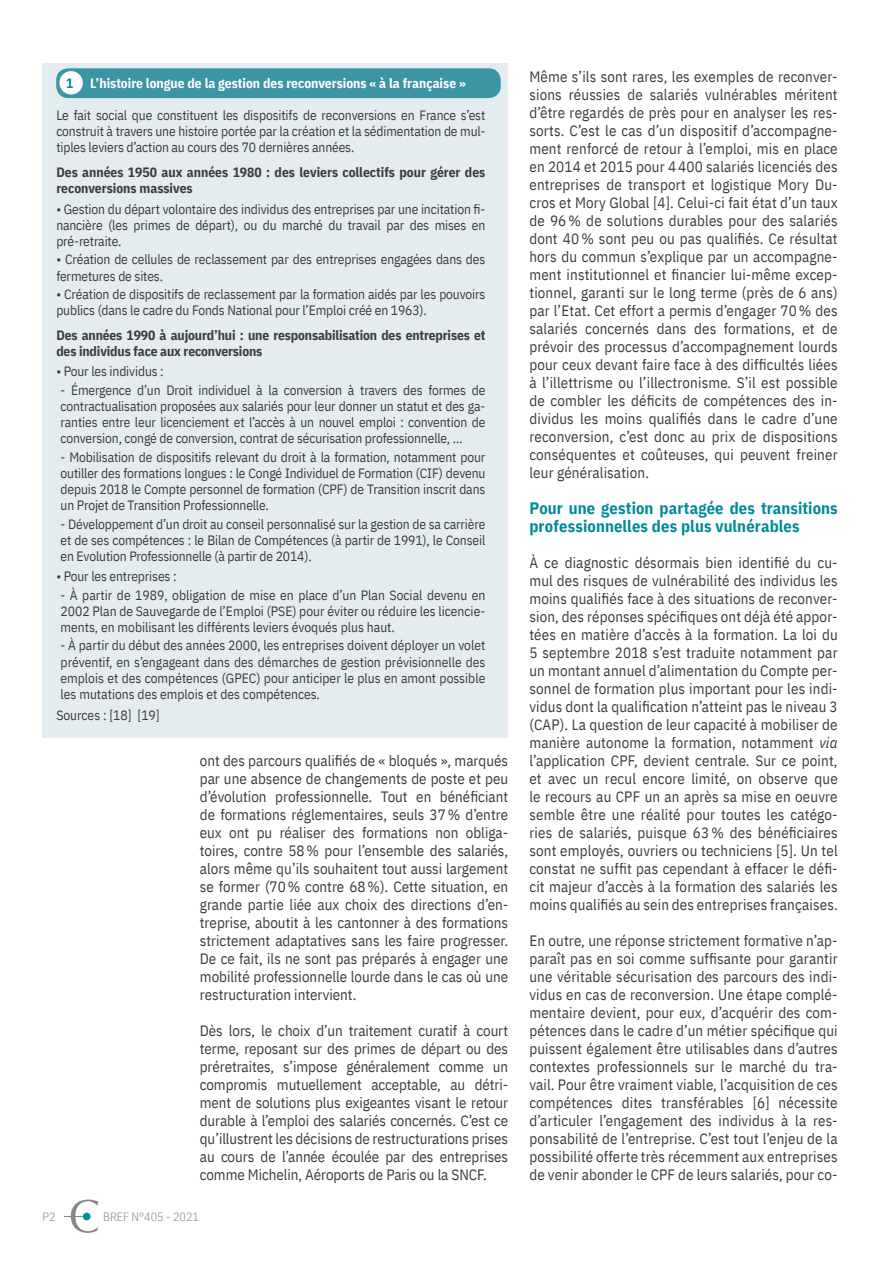
<style>
.page{position:relative;width:893px;height:1263px;background:#fff}
.page>*{position:absolute;margin:0;border:0;box-sizing:border-box;transform-origin:0 0}
.t1{font:700 16.5px/18px "IBM Plex Sans Cond";letter-spacing:.005em;color:#008b99}
.t2{font:15px/18px "IBM Plex Sans Cond";letter-spacing:.01em;color:#3c3c3b;text-align:justify}
.t3{font:13.5px/16.2px "IBM Plex Sans Cond";letter-spacing:-.01em;color:#3c3c3b;text-align:justify}
.t4{font:700 13.5px/16.2px "IBM Plex Sans Cond";letter-spacing:-.01em;color:#3c3c3b}
.t5{font:700 13.5px "IBM Plex Sans Cond";color:#fff}
.t6{font:300 12px "IBM Plex Sans Cond";color:#878787}
.s1{color:#008b99}
.s2{font-style:italic}
</style>
<div class="page">
<svg style="left:64px;top:1199px;width:34px;height:34px"></svg>
<div style="left:83px;top:1213px;width:8px;height:7px;background:#008b99;border-radius:50%"></div>
<div style="left:42px;top:64px;width:466px;height:674px;background:#e4ecf0"></div>
<div style="left:56px;top:68px;width:445px;height:30px;background:#3c95a2;border-radius:12px"></div>
<div style="left:59px;top:71px;width:24px;height:23px;background:#fff;border-radius:50%"></div>
<p class="t5" style="left:66px;top:73px;width:401px"><span class="s1">1</span> L’histoire longue de la gestion des reconversions « à la française »</p>
<p class="t3" style="left:56px;top:106px;width:431px">Le fait social que constituent les dispositifs de reconversions en France s’est construit à travers une histoire portée par la création et la sédimentation de mul&shy;tiples leviers d’action au cours des 70 dernières années.</p>
<p class="t4" style="left:56px;top:163px;width:431px">Des années 1950 aux années 1980 : des leviers collectifs pour gérer des reconversions massives</p>
<p class="t3" style="left:56px;top:200px;width:431px">• Gestion du départ volontaire des individus des entreprises par une incitation fi&shy;nancière (les primes de départ), ou du marché du travail par des mises en pré-retraite.</p>
<p class="t3" style="left:56px;top:250px;width:431px">• Création de cellules de reclassement par des entreprises engagées dans des fermetures de sites.</p>
<p class="t3" style="left:56px;top:285px;width:431px">• Création de dispositifs de reclassement par la formation aidés par les pouvoirs publics (dans le cadre du Fonds National pour l’Emploi créé en 1963).</p>
<p class="t4" style="left:56px;top:326px;width:431px">Des années 1990 à aujourd’hui : une responsabilisation des entreprises et des individus face aux reconversions</p>
<p class="t3" style="left:56px;top:362px;width:109px">• Pour les individus :</p>
<p class="t3" style="left:61px;top:381px;width:426px">- Émergence d’un Droit individuel à la conversion à travers des formes de contractualisation proposées aux salariés pour leur donner un statut et des ga&shy;ranties entre leur licenciement et l’accès à un nouvel emploi : convention de conversion, congé de conversion, contrat de sécurisation professionnelle, …</p>
<p class="t3" style="left:61px;top:448px;width:426px">- Mobilisation de dispositifs relevant du droit à la formation, notamment pour outiller des formations longues : le Congé Individuel de Formation (CIF) devenu depuis 2018 le Compte personnel de formation (CPF) de Transition inscrit dans un Projet de Transition Professionnelle.</p>
<p class="t3" style="left:61px;top:514px;width:426px">- Développement d’un droit au conseil personnalisé sur la gestion de sa carrière et de ses compétences : le Bilan de Compétences (à partir de 1991), le Conseil en Evolution Professionnelle (à partir de 2014).</p>
<p class="t3" style="left:56px;top:567px;width:122px">• Pour les entreprises :</p>
<p class="t3" style="left:61px;top:586px;width:426px">- À partir de 1989, obligation de mise en place d’un Plan Social devenu en 2002 Plan de Sauvegarde de l’Emploi (PSE) pour éviter ou réduire les licencie&shy;ments, en mobilisant les différents leviers évoqués plus haut.</p>
<p class="t3" style="left:61px;top:636px;width:426px">- À partir du début des années 2000, les entreprises doivent déployer un volet préventif, en s’engageant dans des démarches de gestion prévisionnelle des emplois et des compétences (GPEC) pour anticiper le plus en amont possible les mutations des emplois et des compétences.</p>
<p class="t3" style="left:56px;top:705px;width:105px">Sources : [18] [19]</p>
<p class="t2" style="left:200px;top:750px;width:310px">ont des parcours qualifiés de « bloqués », marqués par une absence de changements de poste et peu d’évolution professionnelle. Tout en bénéficiant de formations réglementaires, seuls 37% d’entre eux ont pu réaliser des formations non obliga&shy;toires, contre 58% pour l’ensemble des salariés, alors même qu’ils souhaitent tout aussi largement se former (70% contre 68%). Cette situation, en grande partie liée aux choix des directions d’en&shy;treprise, aboutit à les cantonner à des formations strictement adaptatives sans les faire progresser.<br>De ce fait, ils ne sont pas préparés à engager une mobilité professionnelle lourde dans le cas où une restructuration intervient.</p>
<p class="t2" style="left:200px;top:1020px;width:310px">Dès lors, le choix d’un traitement curatif à court terme, reposant sur des primes de départ ou des préretraites, s’impose généralement comme un compromis mutuellement acceptable, au détri&shy;ment de solutions plus exigeantes visant le retour durable à l’emploi des salariés concernés. C’est ce qu’illustrent les décisions de restructurations prises au cours de l’année écoulée par des entreprises comme Michelin, Aéroports de Paris ou la SNCF.</p>
<p class="t6" style="left:43px;top:1207px;width:14px">P2</p>
<p class="t6" style="left:103px;top:1207px;width:97px">BREF N°405 - 2021</p>
<p class="t2" style="left:529px;top:66px;width:310px">Même s’ils sont rares, les exemples de reconver&shy;sions réussies de salariés vulnérables méritent d’être regardés de près pour en analyser les res&shy;sorts. C’est le cas d’un dispositif d’accompagne&shy;ment renforcé de retour à l’emploi, mis en place en 2014 et 2015 pour 4 400 salariés licenciés des entreprises de transport et logistique Mory Du&shy;cros et Mory Global [4]. Celui-ci fait état d’un taux de 96 % de solutions durables pour des salariés dont 40 % sont peu ou pas qualifiés. Ce résultat hors du commun s’explique par un accompagne&shy;ment institutionnel et financier lui-même excep&shy;tionnel, garanti sur le long terme (près de 6 ans) par l’Etat. Cet effort a permis d’engager 70 % des salariés concernés dans des formations, et de prévoir des processus d’accompagnement lourds pour ceux devant faire face à des difficultés liées à l’illettrisme ou l’illectronisme. S’il est possible de combler les déficits de compétences des in&shy;dividus les moins qualifiés dans le cadre d’une reconversion, c’est donc au prix de dispositions conséquentes et coûteuses, qui peuvent freiner leur généralisation.</p>
<p class="t1" style="left:529px;top:498px;width:310px">Pour une gestion partagée des transitions professionnelles des plus vulnérables</p>
<p class="t2" style="left:529px;top:552px;width:310px">À ce diagnostic désormais bien identifié du cu&shy;mul des risques de vulnérabilité des individus les moins qualifiés face à des situations de reconver&shy;sion, des réponses spécifiques ont déjà été appor&shy;tées en matière d’accès à la formation. La loi du 5 septembre 2018 s’est traduite notamment par un montant annuel d’alimentation du Compte per&shy;sonnel de formation plus important pour les indi&shy;vidus dont la qualification n’atteint pas le niveau 3 (CAP). La question de leur capacité à mobiliser de manière autonome la formation, notamment <span class="s2">via </span>l’application CPF, devient centrale. Sur ce point, et avec un recul encore limité, on observe que le recours au CPF un an après sa mise en oeuvre semble être une réalité pour toutes les catégo&shy;ries de salariés, puisque 63 % des bénéficiaires sont employés, ouvriers ou techniciens [5]. Un tel constat ne suffit pas cependant à effacer le défi&shy;cit majeur d’accès à la formation des salariés les moins qualifiés au sein des entreprises françaises.</p>
<p class="t2" style="left:529px;top:930px;width:310px">En outre, une réponse strictement formative n’ap&shy;paraît pas en soi comme suffisante pour garantir une véritable sécurisation des parcours des indi&shy;vidus en cas de reconversion. Une étape complé&shy;mentaire devient, pour eux, d’acquérir des com&shy;pétences dans le cadre d’un métier spécifique qui puissent également être utilisables dans d’autres contextes professionnels sur le marché du tra&shy;vail. Pour être vraiment viable, l’acquisition de ces compétences dites transférables [6] nécessite d’articuler l’engagement des individus à la res&shy;ponsabilité de l’entreprise. C’est tout l’enjeu de la possibilité offerte très récemment aux entreprises de venir abonder le CPF de leurs salariés, pour co-</p>
</div>
